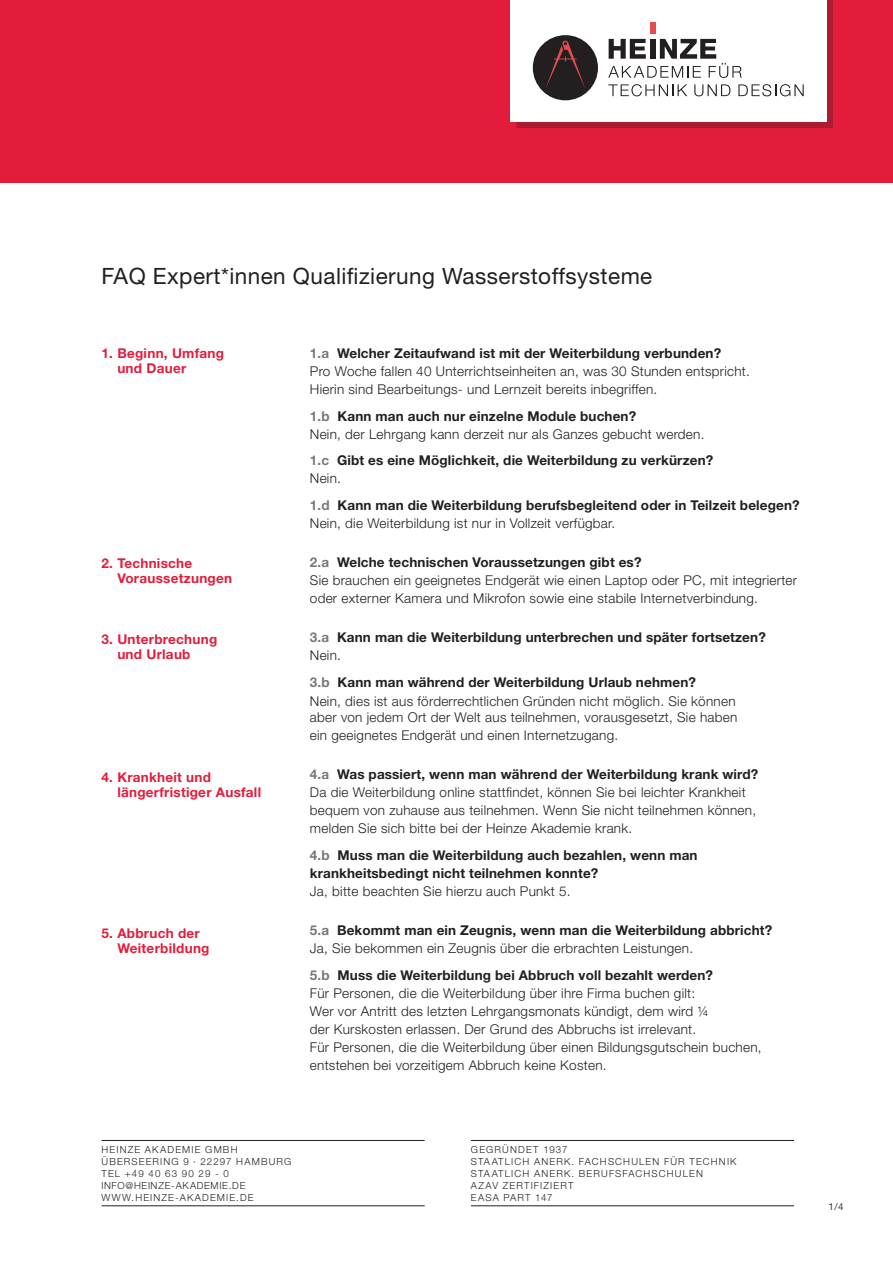
<style>
.page{position:relative;width:893px;height:1263px;background:#fff}
.page>*{position:absolute;margin:0;border:0;box-sizing:border-box;transform-origin:0 0}
.t1{font:22.5px "Helvetica Neue LT Pro";letter-spacing:.02em;color:#231f20}
.t2{font:300 13.5px/18px "Helvetica Neue LT Pro";letter-spacing:.02em;color:#231f20}
.t3{font:700 13.5px/18px "Helvetica Neue LT Pro";letter-spacing:.01em;color:#231f20}
.t4{font:700 13.5px/15px "Helvetica Neue LT Pro";letter-spacing:.02em;color:#e41c3b}
.t5{font:300 9.75px/12px "Helvetica Neue LT Pro";letter-spacing:.12em;color:#231f20}
.t6{font:9.75px "Helvetica Neue LT Pro";color:#303438}
.s1{font-weight:700;color:#78787b}
.s2{font-weight:700}
.s3{color:#78787b}
.s4{font-weight:300}
</style>
<div class="page">
<div style="left:0;top:0;width:893px;height:183px;background:#e41c3b"></div>
<div style="left:517px;top:0;width:316px;height:128px;background:#231f20;opacity:.3"></div>
<div style="left:510px;top:0;width:317px;height:121px;background:#fff"></div>
<div style="left:533px;top:35px;width:65px;height:65px;background:#231f20;border-radius:50%"></div>
<svg style="left:608px;top:84px;width:79px;height:12px"></svg>
<svg style="left:694px;top:84px;width:36px;height:12px"></svg>
<svg style="left:738px;top:84px;width:66px;height:12px"></svg>
<svg style="left:608px;top:39px;width:134px;height:39px"></svg>
<div style="left:650px;top:22px;width:5px;height:12px;background:#e54d4d"></div>
<svg style="left:545px;top:41px;width:40px;height:47px"></svg>
<hr style="left:471px;top:1140px;width:323px;height:1px;background:#231f20">
<hr style="left:471px;top:1205px;width:323px;height:1px;background:#231f20">
<hr style="left:102px;top:1140px;width:323px;height:1px;background:#231f20">
<hr style="left:102px;top:1205px;width:323px;height:1px;background:#231f20">
<h1 class="t1" style="left:102px;top:263px;width:552px">FAQ Expert*innen Qualifizierung Wasserstoffsysteme</h1>
<p class="t4" style="left:117px;top:346px;width:108px;text-indent:-16px">1. Beginn, Umfang und Dauer</p>
<p class="t4" style="left:117px;top:555px;width:116px;text-indent:-16px">2. Technische<br>Voraussetzungen</p>
<p class="t4" style="left:117px;top:632px;width:102px;text-indent:-16px">3. Unterbrechung und Urlaub</p>
<p class="t4" style="left:117px;top:770px;width:145px;text-indent:-16px">4. Krankheit und längerfristiger Ausfall</p>
<p class="t4" style="left:117px;top:925px;width:94px;text-indent:-16px">5. Abbruch der<br>Weiterbildung</p>
<p class="t2" style="left:310px;top:344px;width:442px"><span class="s1">1.a</span> <span class="s2">Welcher Zeitaufwand ist mit der Weiterbildung verbunden?<br></span>Pro Woche fallen 40 Unterrichtseinheiten an, was 30 Stunden entspricht.<br>Hierin sind Bearbeitungs- und Lernzeit bereits inbegriffen.</p>
<p class="t2" style="left:310px;top:407px;width:396px"><span class="s1">1.b</span> <span class="s2">Kann man auch nur einzelne Module buchen?<br></span>Nein, der Lehrgang kann derzeit nur als Ganzes gebucht werden.</p>
<p class="t3" style="left:310px;top:451px;width:405px"><span class="s3">1.c</span> Gibt es eine Möglichkeit, die Weiterbildung zu verkürzen?<br><span class="s4">Nein.</span></p>
<p class="t3" style="left:310px;top:496px;width:491px"><span class="s3">1.d</span> Kann man die Weiterbildung berufsbegleitend oder in Teilzeit belegen?<br><span class="s4">Nein, die Weiterbildung ist nur in Vollzeit verfügbar.</span></p>
<p class="t2" style="left:310px;top:553px;width:489px"><span class="s1">2.a</span> <span class="s2">Welche technischen Voraussetzungen gibt es?<br></span>Sie brauchen ein geeignetes Endgerät wie einen Laptop oder PC, mit integrierter oder externer Kamera und Mikrofon sowie eine stabile Internetverbindung.</p>
<p class="t3" style="left:310px;top:628px;width:457px"><span class="s3">3.a</span> Kann man die Weiterbildung unterbrechen und später fortsetzen?<br><span class="s4">Nein.</span></p>
<p class="t2" style="left:310px;top:672px;width:427px;line-height:18.6px"><span class="s1">3.b</span> <span class="s2">Kann man während der Weiterbildung Urlaub nehmen?<br></span>Nein, dies ist aus förderrechtlichen Gründen nicht möglich. Sie können</p>
<p class="t2" style="left:310px;top:708px;width:429px">aber von jedem Ort der Welt aus teilnehmen, vorausgesetzt, Sie haben ein geeignetes Endgerät und einen Internetzugang.</p>
<p class="t2" style="left:310px;top:765px;width:450px"><span class="s1">4.a</span> <span class="s2">Was passiert, wenn man während der Weiterbildung krank wird?<br></span>Da die Weiterbildung online stattfindet, können Sie bei leichter Krankheit bequem von zuhause aus teilnehmen. Wenn Sie nicht teilnehmen können, melden Sie sich bitte bei der Heinze Akademie krank.</p>
<p class="t3" style="left:310px;top:846px;width:389px"><span class="s3">4.b</span> Muss man die Weiterbildung auch bezahlen, wenn man krankheitsbedingt nicht teilnehmen konnte?</p>
<p class="t2" style="left:310px;top:882px;width:262px">Ja, bitte beachten Sie hierzu auch Punkt 5.</p>
<p class="t3" style="left:310px;top:921px;width:464px"><span class="s3">5.a</span> Bekommt man ein Zeugnis, wenn man die Weiterbildung abbricht?<br><span class="s4">Ja, Sie bekommen ein Zeugnis über die erbrachten Leistungen.</span></p>
<p class="t2" style="left:310px;top:965px;width:453px"><span class="s1">5.b</span> <span class="s2">Muss die Weiterbildung bei Abbruch voll bezahlt werden?<br></span>Für Personen, die die Weiterbildung über ihre Firma buchen gilt:<br>Wer vor Antritt des letzten Lehrgangsmonats kündigt, dem wird ¼<br>der Kurskosten erlassen. Der Grund des Abbruchs ist irrelevant.<br>Für Personen, die die Weiterbildung über einen Bildungsgutschein buchen, entstehen bei vorzeitigem Abbruch keine Kosten.</p>
<p class="t5" style="left:102px;top:1143px;width:191px">HEINZE AKADEMIE GMBH<br>ÜBERSEERING 9 · 22297 HAMBURG<br>TEL +49 40 63 90 29 - 0<br>INFO@HEINZE-AKADEMIE.DE<br>WWW.HEINZE-AKADEMIE.DE</p>
<p class="t5" style="left:471px;top:1143px;width:267px">GEGRÜNDET 1937<br>STAATLICH ANERK. FACHSCHULEN FÜR TECHNIK<br>STAATLICH ANERK. BERUFSFACHSCHULEN<br>AZAV ZERTIFIZIERT<br>EASA PART 147</p>
<p class="t6" style="left:828px;top:1201px;width:17px">1/4</p>
</div>
